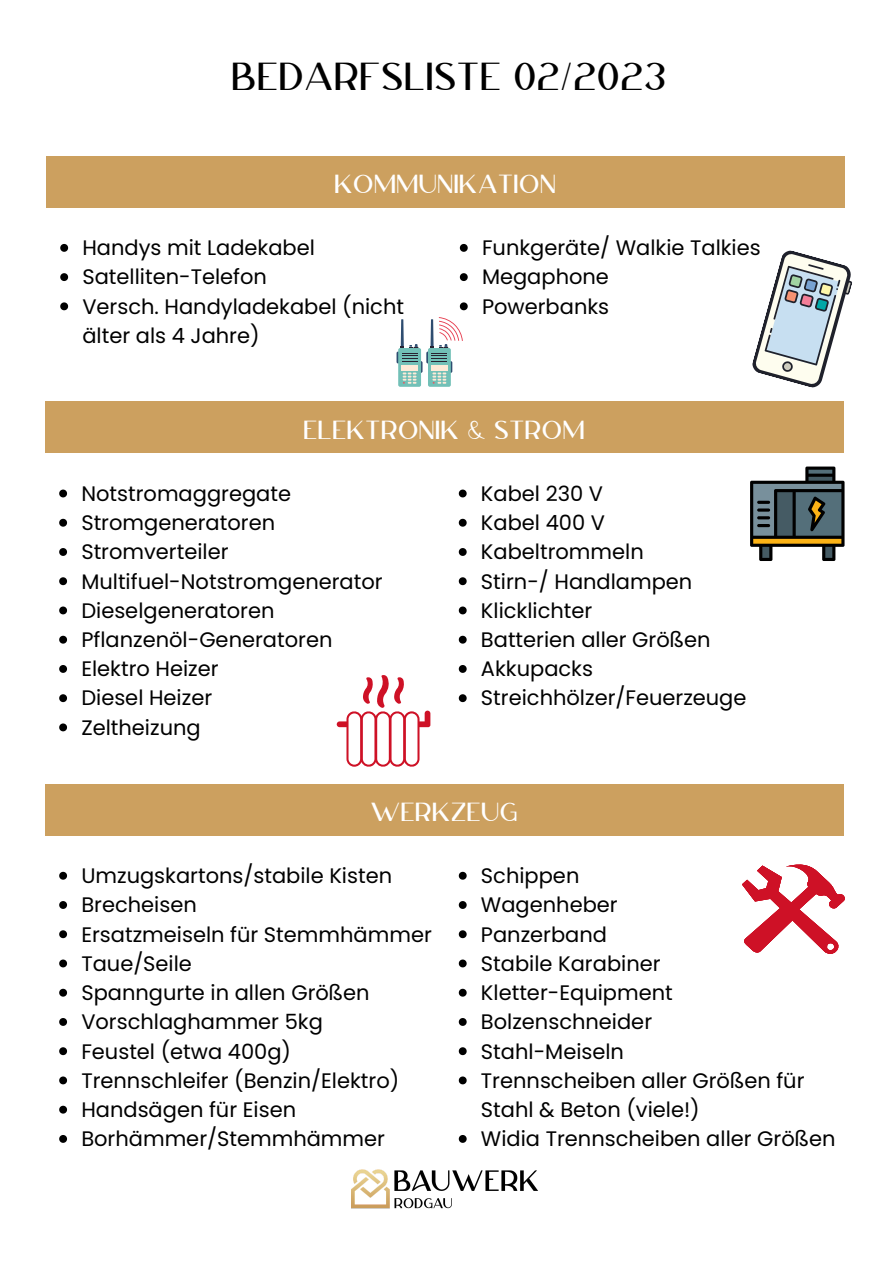
<style>
.page{position:relative;width:893px;height:1264px;background:#fff}
.page>*{position:absolute;margin:0;border:0;box-sizing:border-box;transform-origin:0 0}
.t1{font:600 38.85px "Aurora";color:#000}
.t2{font:600 26.1px "Aurora";color:#fff}
.t3{font:21px/29.2px "Poppins";color:#000}
</style>
<div class="page">
<div style="left:47px;top:156px;width:797px;height:51px;background:#cca05f"></div>
<img style="left:352px;top:1169px;width:186px;height:40px">
<div style="left:46px;top:402px;width:797px;height:51px;background:#cca05f"></div>
<div style="left:46px;top:784px;width:797px;height:51px;background:#cca05f"></div>
<svg style="left:752px;top:250px;width:100px;height:138px"></svg>
<div style="left:398px;top:348px;width:23px;height:39px;background:#72c0b7;border-radius:2px"></div>
<div style="left:428px;top:348px;width:23px;height:39px;background:#72c0b7;border-radius:2px"></div>
<svg style="left:396px;top:317px;width:67px;height:67px"></svg>
<svg style="left:750px;top:466px;width:94px;height:95px"></svg>
<svg style="left:337px;top:675px;width:93px;height:91px"></svg>
<svg style="left:742px;top:864px;width:103px;height:90px"></svg>
<svg style="left:60px;top:244px;width:8px;height:8px"></svg>
<svg style="left:60px;top:273px;width:8px;height:8px"></svg>
<svg style="left:60px;top:302px;width:8px;height:8px"></svg>
<svg style="left:460px;top:244px;width:7px;height:8px"></svg>
<svg style="left:460px;top:273px;width:7px;height:8px"></svg>
<svg style="left:460px;top:302px;width:7px;height:8px"></svg>
<svg style="left:59px;top:489px;width:8px;height:8px"></svg>
<svg style="left:59px;top:519px;width:8px;height:7px"></svg>
<svg style="left:59px;top:548px;width:8px;height:8px"></svg>
<svg style="left:59px;top:577px;width:8px;height:8px"></svg>
<svg style="left:59px;top:606px;width:8px;height:8px"></svg>
<svg style="left:59px;top:635px;width:8px;height:8px"></svg>
<svg style="left:59px;top:665px;width:8px;height:8px"></svg>
<svg style="left:59px;top:694px;width:8px;height:8px"></svg>
<svg style="left:59px;top:723px;width:8px;height:8px"></svg>
<svg style="left:459px;top:489px;width:7px;height:8px"></svg>
<svg style="left:459px;top:519px;width:7px;height:7px"></svg>
<svg style="left:459px;top:548px;width:7px;height:8px"></svg>
<svg style="left:459px;top:577px;width:7px;height:8px"></svg>
<svg style="left:459px;top:606px;width:7px;height:8px"></svg>
<svg style="left:459px;top:635px;width:7px;height:8px"></svg>
<svg style="left:459px;top:665px;width:7px;height:8px"></svg>
<svg style="left:459px;top:694px;width:7px;height:8px"></svg>
<svg style="left:59px;top:871px;width:8px;height:8px"></svg>
<svg style="left:59px;top:901px;width:8px;height:7px"></svg>
<svg style="left:59px;top:930px;width:8px;height:8px"></svg>
<svg style="left:59px;top:959px;width:8px;height:8px"></svg>
<svg style="left:59px;top:988px;width:8px;height:8px"></svg>
<svg style="left:59px;top:1018px;width:8px;height:7px"></svg>
<svg style="left:59px;top:1047px;width:8px;height:8px"></svg>
<svg style="left:59px;top:1076px;width:8px;height:8px"></svg>
<svg style="left:59px;top:1105px;width:8px;height:8px"></svg>
<svg style="left:59px;top:1135px;width:8px;height:7px"></svg>
<svg style="left:459px;top:871px;width:7px;height:8px"></svg>
<svg style="left:459px;top:901px;width:7px;height:7px"></svg>
<svg style="left:459px;top:930px;width:7px;height:8px"></svg>
<svg style="left:459px;top:959px;width:7px;height:8px"></svg>
<svg style="left:459px;top:988px;width:7px;height:8px"></svg>
<svg style="left:459px;top:1018px;width:7px;height:7px"></svg>
<svg style="left:459px;top:1047px;width:7px;height:8px"></svg>
<svg style="left:459px;top:1076px;width:7px;height:8px"></svg>
<svg style="left:459px;top:1135px;width:7px;height:7px"></svg>
<h1 class="t1" style="left:233px;top:52px;width:436px">BEDARFSLISTE 02/2023</h1>
<p class="t2" style="left:335px;top:168px;width:223px">KOMMUNIKATION</p>
<p class="t3" style="left:82px;top:233px;width:323px">Handys mit Ladekabel<br>Satelliten-Telefon<br>Versch. Handyladekabel (nicht älter als 4 Jahre)</p>
<p class="t3" style="left:482px;top:233px;width:280px">Funkgeräte/ Walkie Talkies<br>Megaphone<br>Powerbanks</p>
<p class="t2" style="left:304px;top:413px;width:283px">ELEKTRONIK &amp; STROM</p>
<p class="t3" style="left:81px;top:479px;width:303px">Notstromaggregate<br>Stromgeneratoren<br>Stromverteiler<br>Multifuel-Notstromgenerator<br>Dieselgeneratoren<br>Pflanzenöl-Generatoren<br>Elektro Heizer<br>Diesel Heizer<br>Zeltheizung</p>
<p class="t3" style="left:481px;top:479px;width:267px">Kabel 230 V<br>Kabel 400 V<br>Kabeltrommeln<br>Stirn-/ Handlampen<br>Klicklichter<br>Batterien aller Größen<br>Akkupacks<br>Streichhölzer/Feuerzeuge</p>
<p class="t2" style="left:371px;top:795px;width:149px">WERKZEUG</p>
<p class="t3" style="left:81px;top:861px;width:352px">Umzugskartons/stabile Kisten<br>Brecheisen<br>Ersatzmeiseln für Stemmhämmer<br>Taue/Seile<br>Spanngurte in allen Größen<br>Vorschlaghammer 5kg<br>Feustel (etwa 400g)<br>Trennschleifer (Benzin/Elektro)<br>Handsägen für Eisen<br>Borhämmer/Stemmhämmer</p>
<p class="t3" style="left:481px;top:861px;width:356px">Schippen<br>Wagenheber<br>Panzerband<br>Stabile Karabiner<br>Kletter-Equipment<br>Bolzenschneider<br>Stahl-Meiseln<br>Trennscheiben aller Größen für<br>Stahl &amp; Beton (viele!)<br>Widia Trennscheiben aller Größen</p>
</div>
